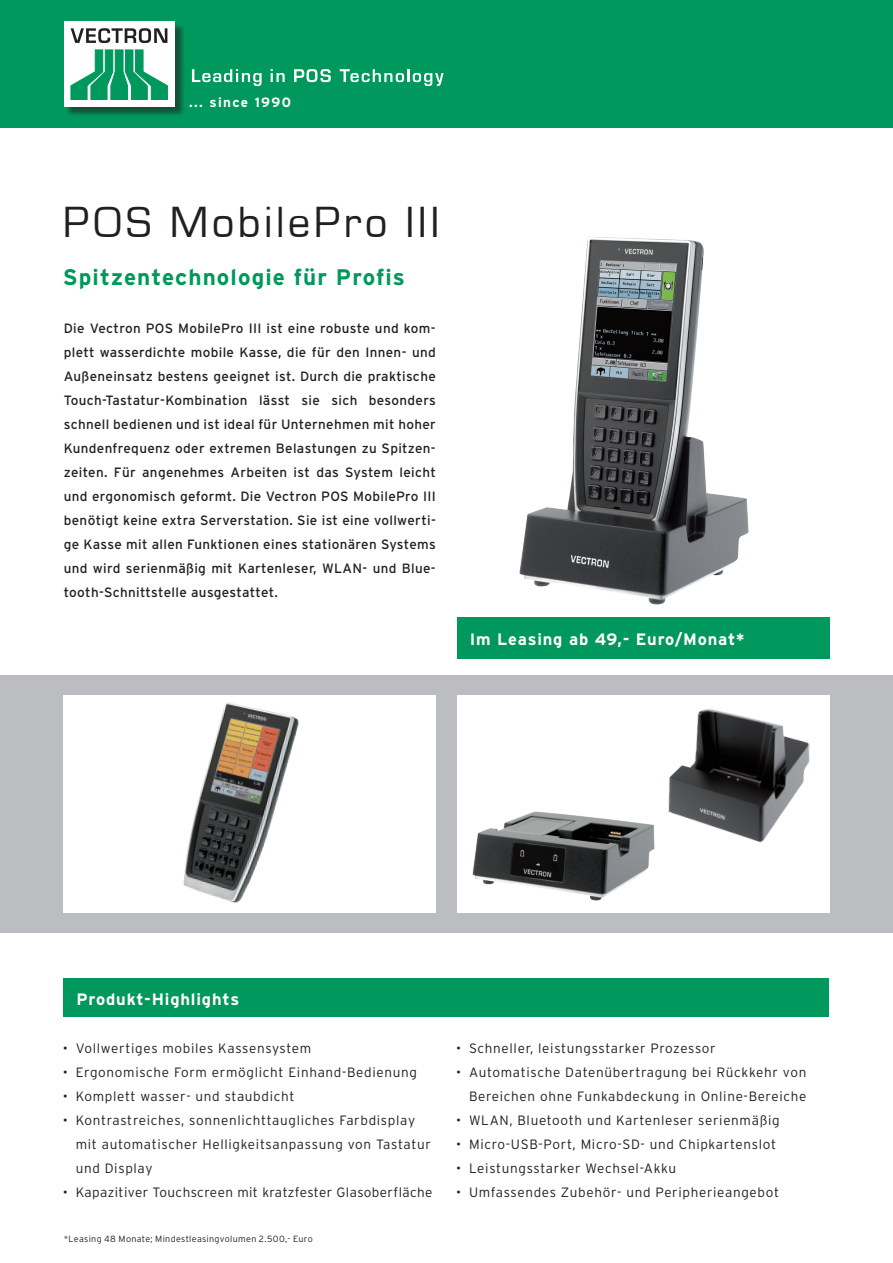
<style>
.page{position:relative;width:893px;height:1263px;background:#fff}
.page>*{position:absolute;margin:0;border:0;box-sizing:border-box;transform-origin:0 0}
.t1{font:45px "Vectron Eurostile";letter-spacing:.075em;color:#231f20}
.t2{font:700 22.5px "Interstate";letter-spacing:.05em;color:#00985c}
.t3{font:700 16.5px "Interstate";letter-spacing:.05em;color:#fff}
.t4{font:13.5px/24px "Interstate";letter-spacing:.025em;color:#231f20;text-align:justify}
.t5{font:300 13.5px/24px "Interstate";letter-spacing:.05em;color:#231f20}
.t6{font:300 13.5px "Interstate";letter-spacing:.03em;color:#231f20}
.t7{font:700 13.5px "Interstate";letter-spacing:.1em;color:#fff}
.t8{font:300 9px "Interstate";letter-spacing:.035em;color:#231f20}
</style>
<div class="page">
<div style="left:0;top:675px;width:893px;height:258px;background:#bcbdc0"></div>
<div style="left:64px;top:696px;width:372px;height:217px;background:#fff"></div>
<div style="left:457px;top:696px;width:372px;height:217px;background:#fff"></div>
<div style="left:64px;top:979px;width:765px;height:38px;background:#00985c"></div>
<img style="left:519px;top:237px;width:230px;height:368px">
<img style="left:183px;top:702px;width:116px;height:201px">
<img style="left:472px;top:811px;width:183px;height:90px">
<img style="left:668px;top:709px;width:142px;height:134px">
<div style="left:0;top:0;width:893px;height:128px;background:#00985c"></div>
<div style="left:65px;top:23px;width:120px;height:94px;background:#231f20;opacity:.6"></div>
<div style="left:64px;top:21px;width:111px;height:85px;background:#fff"></div>
<svg style="left:71px;top:28px;width:96px;height:15px"></svg>
<svg style="left:70px;top:49px;width:98px;height:51px"></svg>
<svg style="left:192px;top:69px;width:70px;height:17px"></svg>
<svg style="left:271px;top:69px;width:14px;height:13px"></svg>
<svg style="left:294px;top:69px;width:37px;height:13px"></svg>
<svg style="left:340px;top:69px;width:104px;height:17px"></svg>
<div style="left:457px;top:617px;width:372px;height:42px;background:#00985c"></div>
<p class="t7" style="left:189px;top:94px;width:104px">... since 1990</p>
<h1 class="t1" style="left:63px;top:197px;width:378px">POS MobilePro III</h1>
<h2 class="t2" style="left:63px;top:263px;width:344px">Spitzentechnologie für Profis</h2>
<p class="t4" style="left:64px;top:316px;width:374px">Die Vectron POS MobilePro III ist eine robuste und kom&shy;plett wasserdichte mobile Kasse, die für den Innen- und Außeneinsatz bestens geeignet ist. Durch die praktische Touch-Tastatur-Kombination lässt sie sich besonders schnell bedienen und ist ideal für Unternehmen mit hoher Kundenfrequenz oder extremen Belastungen zu Spitzen&shy;zeiten. Für angenehmes Arbeiten ist das System leicht und ergonomisch geformt. Die Vectron POS MobilePro III benötigt keine extra Serverstation. Sie ist eine vollwerti&shy;ge Kasse mit allen Funktionen eines stationären Systems und wird serienmäßig mit Kartenleser, WLAN- und Blue&shy;tooth-Schnittstelle ausgestattet.</p>
<p class="t3" style="left:470px;top:629px;width:276px">Im Leasing ab 49,- Euro/Monat*</p>
<p class="t3" style="left:77px;top:989px;width:164px">Produkt-Highlights</p>
<p class="t5" style="left:63px;top:1036px;width:250px">• Vollwertiges mobiles Kassensystem</p>
<p class="t5" style="left:63px;top:1060px;width:356px">• Ergonomische Form ermöglicht Einhand-Bedienung</p>
<p class="t5" style="left:63px;top:1084px;width:233px">• Komplett wasser- und staubdicht</p>
<p class="t5" style="left:76px;top:1108px;width:357px;text-indent:-13px">• Kontrastreiches, sonnenlichttaugliches Farbdisplay mit automatischer Helligkeitsanpassung von Tastatur und Display</p>
<p class="t6" style="left:63px;top:1184px;width:371px">• Kapazitiver Touchscreen mit kratzfester Glasoberfläche</p>
<p class="t8" style="left:64px;top:1233px;width:251px">*Leasing 48 Monate; Mindestleasingvolumen 2.500,- Euro</p>
<p class="t5" style="left:456px;top:1036px;width:261px">• Schneller, leistungsstarker Prozessor</p>
<p class="t5" style="left:456px;top:1060px;width:352px;text-align:right">• Automatische Datenübertragung bei Rückkehr von<br>Bereichen ohne Funkabdeckung in Online-Bereiche</p>
<p class="t5" style="left:456px;top:1108px;width:325px">• WLAN, Bluetooth und Kartenleser serienmäßig</p>
<p class="t5" style="left:456px;top:1132px;width:321px">• Micro-USB-Port, Micro-SD- und Chipkartenslot</p>
<p class="t5" style="left:456px;top:1156px;width:221px">• Leistungsstarker Wechsel-Akku</p>
<p class="t5" style="left:456px;top:1180px;width:324px">• Umfassendes Zubehör- und Peripherieangebot</p>
</div>
